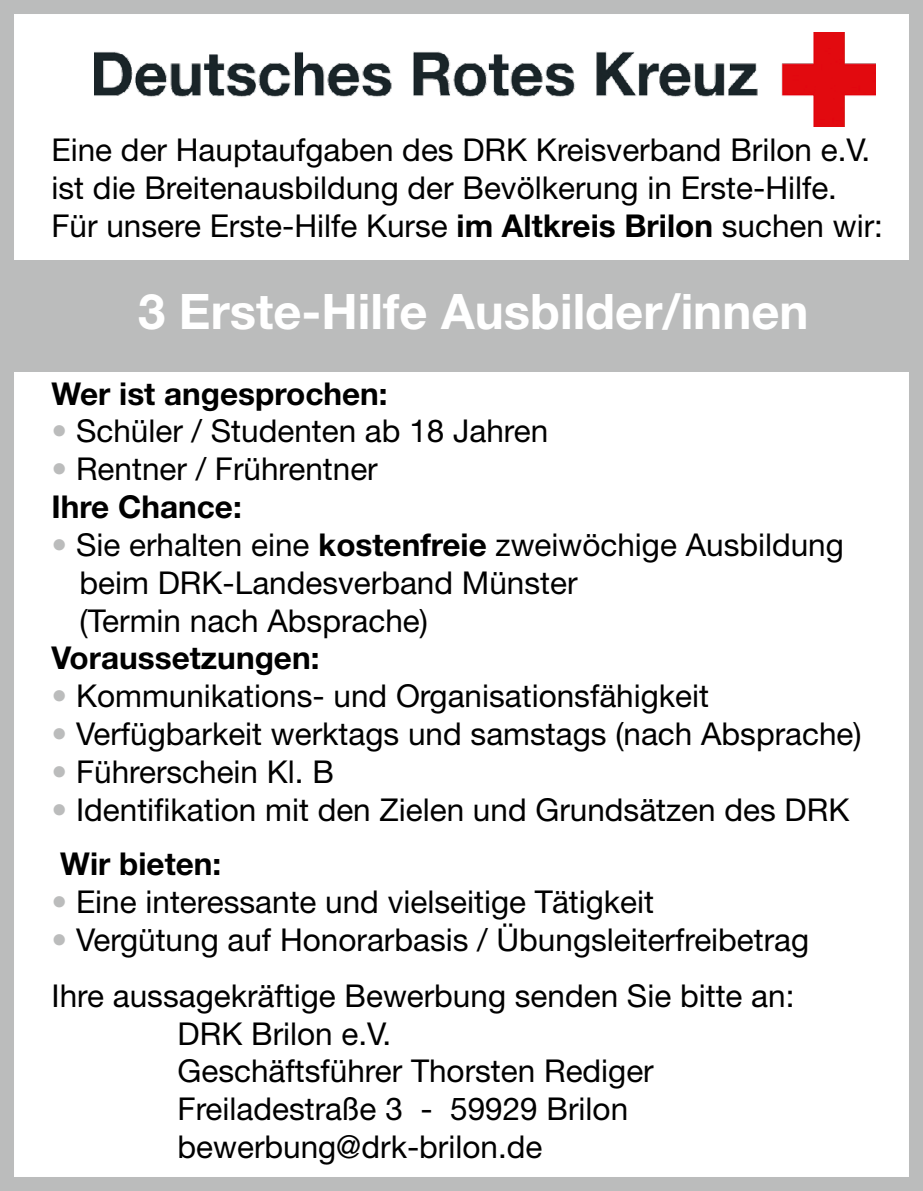
<style>
.page{position:relative;width:923px;height:1191px;background:#fff}
.page>*{position:absolute;margin:0;border:0;box-sizing:border-box;transform-origin:0 0}
.t1{font:700 49px "Helvetica Neue LT Std";color:#fff}
.t2{font:31.5px/37.8px "Helvetica Neue LT Std";color:#000}
.t3{font:700 31.5px "Helvetica Neue LT Std";color:#000}
.s1{font-weight:700}
.s2{color:#bbbcbc}
</style>
<div class="page">
<div style="left:0;top:0;width:923px;height:1191px;border:14px solid #bbbcbc"></div>
<div style="left:10px;top:260px;width:913px;height:111px;background:#bbbcbc"></div>
<img style="left:94px;top:32px;width:781px;height:94px">
<p class="t2" style="left:52px;top:130px;width:833px">Eine der Hauptaufgaben des DRK Kreisverband Brilon e.V. ist die Breitenausbildung der Bevölkerung in Erste-Hilfe.<br>Für unsere Erste-Hilfe Kurse <span class="s1">im Altkreis Brilon</span> suchen wir:</p>
<h1 class="t1" style="left:138px;top:281px;width:672px">3 Erste-Hilfe Ausbilder/innen</h1>
<p class="t3" style="left:52px;top:374px;width:338px">Wer ist angesprochen:</p>
<p class="t2" style="left:52px;top:412px;width:498px"><span class="s2">•</span> Schüler / Studenten ab 18 Jahren</p>
<p class="t2" style="left:52px;top:450px;width:328px"><span class="s2">•</span> Rentner / Frührentner<br><span class="s1">Ihre Chance:</span></p>
<p class="t2" style="left:80px;top:525px;width:766px;text-indent:-28px"><span class="s2">•</span> Sie erhalten eine <span class="s1">kostenfreie</span> zweiwöchige Ausbildung beim DRK-Landesverband Münster<br>(Termin nach Absprache)</p>
<p class="t3" style="left:52px;top:638px;width:269px">Voraussetzungen:</p>
<p class="t2" style="left:52px;top:676px;width:659px"><span class="s2">•</span> Kommunikations- und Organisationsfähigkeit</p>
<p class="t2" style="left:52px;top:714px;width:811px"><span class="s2">•</span> Verfügbarkeit werktags und samstags (nach Absprache)</p>
<p class="t2" style="left:52px;top:752px;width:284px"><span class="s2">•</span> Führerschein Kl. B</p>
<p class="t2" style="left:52px;top:781px;width:799px;line-height:54.6px"><span class="s2">•</span> Identifikation mit den Zielen und Grundsätzen des DRK<br><span class="s1">Wir bieten:</span></p>
<p class="t2" style="left:52px;top:882px;width:604px"><span class="s2">•</span> Eine interessante und vielseitige Tätigkeit</p>
<p class="t2" style="left:52px;top:911px;width:759px;line-height:56px"><span class="s2">•</span> Vergütung auf Honorarbasis / Übungsleiterfreibetrag<br>Ihre aussagekräftige Bewerbung senden Sie bitte an:</p>
<p class="t2" style="left:178px;top:1014px;width:478px">DRK Brilon e.V.<br>Geschäftsführer Thorsten Rediger<br>Freiladestraße 3 - 59929 Brilon bewerbung@drk-brilon.de</p>
</div>
